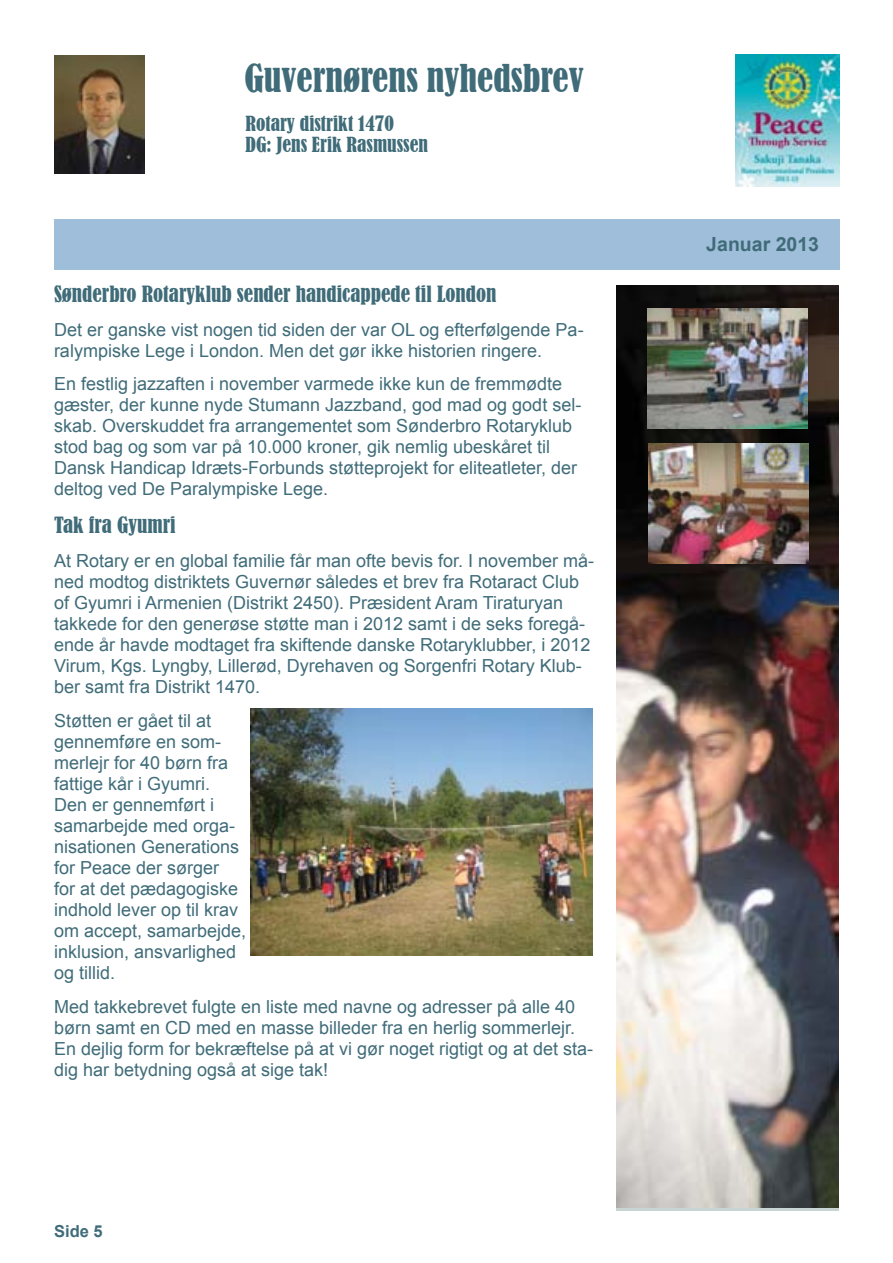
<style>
.page{position:relative;width:893px;height:1263px;background:#fff}
.page>*{position:absolute;margin:0;border:0;box-sizing:border-box;transform-origin:0 0}
.t1{font:condensed 36px "Bernard";color:#406c79}
.t2{font:condensed 21px "Bernard";color:#406c79}
.t3{font:condensed 19.5px/21px "Bernard";color:#406c79}
.t4{font:700 19.5px "Arial";color:#406c79}
.t5{font:18px/21px "Arial";color:#406c79}
.t6{font:700 16.5px "Arial";color:#406c79}
</style>
<div class="page">
<img style="left:736px;top:54px;width:104px;height:132px">
<img style="left:55px;top:56px;width:89px;height:118px">
<div style="left:54px;top:219px;width:786px;height:50px;background:#9fbed9"></div>
<img style="left:616px;top:286px;width:222px;height:921px">
<img style="left:647px;top:308px;width:160px;height:120px">
<img style="left:648px;top:443px;width:160px;height:120px">
<img style="left:251px;top:708px;width:342px;height:247px">
<h1 class="t1" style="left:244px;top:57px;width:341px">Guvernørens nyhedsbrev</h1>
<p class="t3" style="left:245px;top:113px;width:184px">Rotary distrikt 1470<br>DG: Jens Erik Rasmussen</p>
<p class="t2" style="left:54px;top:282px;width:444px">Sønderbro Rotaryklub sender handicappede til London</p>
<p class="t5" style="left:54px;top:319px;width:531px">Det er ganske vist nogen tid siden der var OL og efterfølgende Pa&shy;ralympiske Lege i London. Men det gør ikke historien ringere.</p>
<p class="t5" style="left:54px;top:373px;width:529px">En festlig jazzaften i november varmede ikke kun de fremmødte gæster, der kunne nyde Stumann Jazzband, god mad og godt sel&shy;skab. Overskuddet fra arrangementet som Sønderbro Rotaryklub stod bag og som var på 10.000 kroner, gik nemlig ubeskåret til Dansk Handicap Idræts-Forbunds støtteprojekt for eliteatleter, der deltog ved De Paralympiske Lege.</p>
<p class="t2" style="left:54px;top:513px;width:123px">Tak fra Gyumri</p>
<p class="t5" style="left:54px;top:550px;width:542px">At Rotary er en global familie får man ofte bevis for. I november må&shy;ned modtog distriktets Guvernør således et brev fra Rotaract Club of Gyumri i Armenien (Distrikt 2450). Præsident Aram Tiraturyan takkede for den generøse støtte man i 2012 samt i de seks foregå&shy;ende år havde modtaget fra skiftende danske Rotaryklubber, i 2012<br>Virum, Kgs. Lyngby, Lillerød, Dyrehaven og Sorgenfri Rotary Klub&shy;ber samt fra Distrikt 1470.</p>
<p class="t5" style="left:54px;top:710px;width:194px">Støtten er gået til at gennemføre en som&shy;merlejr for 40 børn fra fattige kår i Gyumri.<br>Den er gennemført i samarbejde med orga&shy;nisationen Generations for Peace der sørger<br>for at det pædagogiske indhold lever op til krav om accept, samarbejde, inklusion, ansvarlighed og tillid.</p>
<p class="t5" style="left:54px;top:996px;width:541px">Med takkebrevet fulgte en liste med navne og adresser på alle 40 børn samt en CD med en masse billeder fra en herlig sommerlejr.<br>En dejlig form for bekræftelse på at vi gør noget rigtigt og at det sta&shy;dig har betydning også at sige tak!</p>
<p class="t6" style="left:54px;top:1219px;width:50px">Side 5</p>
<p class="t4" style="left:706px;top:230px;width:114px">Januar 2013</p>
</div>
